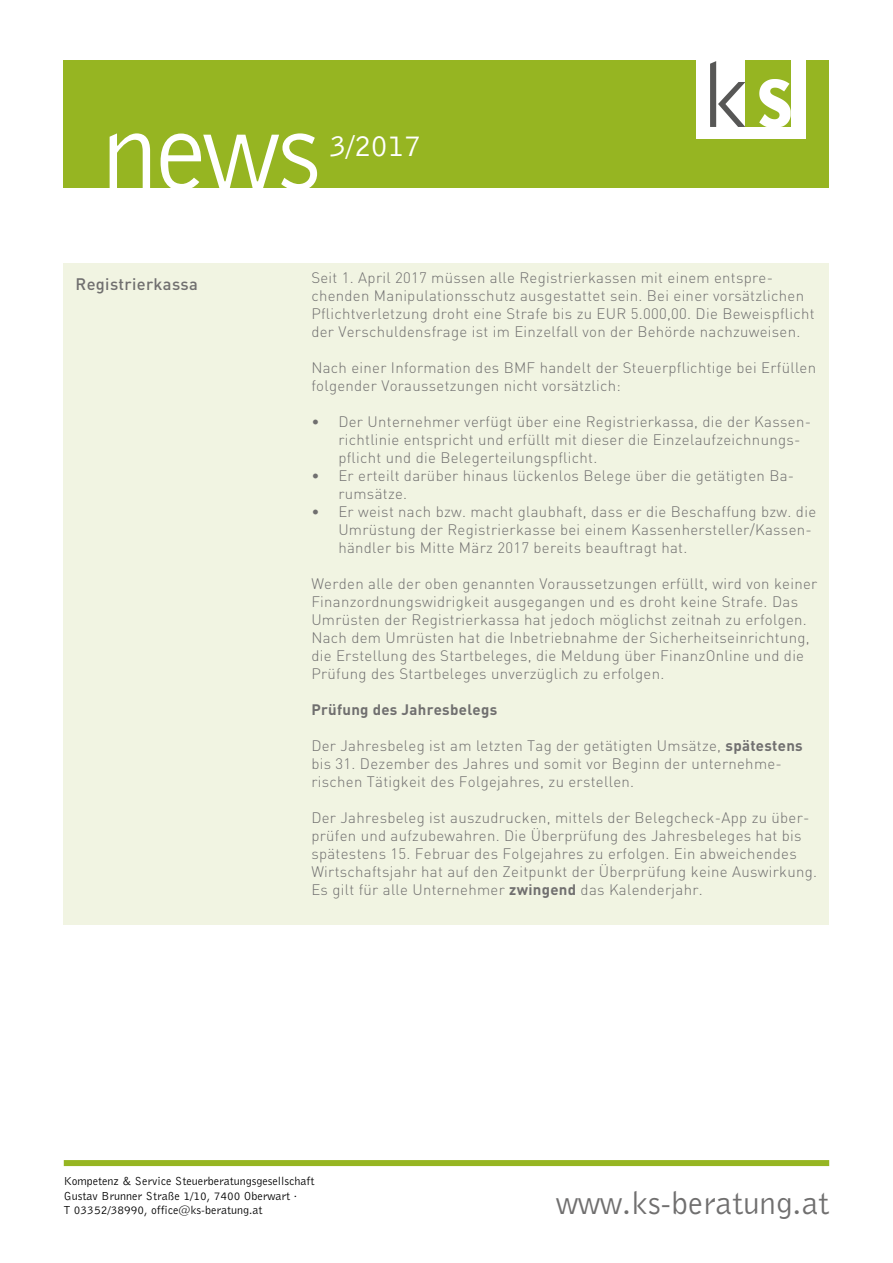
<style>
.page{position:relative;width:893px;height:1263px;background:#fff}
.page>*{position:absolute;margin:0;border:0;box-sizing:border-box;transform-origin:0 0}
.t1{font:114px "Bell Gothic BT";color:#fff}
.t2{font:33px "Bell Gothic BT";color:#706f6f}
.t3{font:31.5px "Bell Gothic BT";color:#fff}
.t4{font:500 16.5px "DIN";letter-spacing:.02em;color:#706f6f}
.t5{font:300 15px/18px "DIN";letter-spacing:.02em;color:#706f6f}
.t6{font:700 15px "DIN";letter-spacing:.02em;color:#706f6f}
.t7{font:12px/14.4px "Bell Gothic BT";color:#000}
.s1{font-weight:700}
</style>
<div class="page">
<div style="left:64px;top:60px;width:765px;height:127px;background:#96b522"></div>
<div style="left:64px;top:1160px;width:765px;height:6px;background:#96b522"></div>
<div style="left:697px;top:53px;width:109px;height:86px;background:#fff"></div>
<svg style="left:710px;top:61px;width:35px;height:66px"></svg>
<div style="left:746px;top:61px;width:45px;height:66px;background:#96b522"></div>
<svg style="left:759px;top:79px;width:32px;height:48px"></svg>
<div style="left:63px;top:263px;width:765px;height:662px;background:#f1f4e2"></div>
<h1 class="t1" style="left:101px;top:81px;width:221px">news</h1>
<h3 class="t3" style="left:329px;top:126px;width:94px">3/2017</h3>
<p class="t4" style="left:76px;top:274px;width:124px">Registrierkassa</p>
<p class="t5" style="left:311px;top:268px;width:505px">Seit 1. April 2017 müssen alle Registrierkassen mit einem entspre&shy;chenden Manipulationsschutz ausgestattet sein. Bei einer vorsätzlichen Pflichtverletzung droht eine Strafe bis zu EUR 5.000,00. Die Beweispflicht der Verschuldensfrage ist im Einzelfall von der Behörde nachzuweisen.</p>
<p class="t5" style="left:311px;top:358px;width:506px">Nach einer Information des BMF handelt der Steuerpflichtige bei Erfüllen folgender Voraussetzungen nicht vorsätzlich:</p>
<p class="t5" style="left:338px;top:412px;width:474px;text-indent:-27px">• Der Unternehmer verfügt über eine Registrierkassa, die der Kassen&shy;richtlinie entspricht und erfüllt mit dieser die Einzelaufzeichnungs&shy;pflicht und die Belegerteilungspflicht.</p>
<p class="t5" style="left:338px;top:466px;width:457px;text-indent:-27px">• Er erteilt darüber hinaus lückenlos Belege über die getätigten Ba&shy;rumsätze.</p>
<p class="t5" style="left:338px;top:502px;width:479px;text-indent:-27px">• Er weist nach bzw. macht glaubhaft, dass er die Beschaffung bzw. die<br>Umrüstung der Registrierkasse bei einem Kassenhersteller/Kassen&shy;händler bis Mitte März 2017 bereits beauftragt hat.</p>
<p class="t5" style="left:311px;top:574px;width:507px">Werden alle der oben genannten Voraussetzungen erfüllt, wird von keiner Finanzordnungswidrigkeit ausgegangen und es droht keine Strafe. Das Umrüsten der Registrierkassa hat jedoch möglichst zeitnah zu erfolgen.<br>Nach dem Umrüsten hat die Inbetriebnahme der Sicherheitseinrichtung, die Erstellung des Startbeleges, die Meldung über FinanzOnline und die Prüfung des Startbeleges unverzüglich zu erfolgen.</p>
<p class="t6" style="left:311px;top:699px;width:187px">Prüfung des Jahresbelegs</p>
<p class="t5" style="left:311px;top:736px;width:493px">Der Jahresbeleg ist am letzten Tag der getätigten Umsätze, <span class="s1">spätestens </span>bis 31. Dezember des Jahres und somit vor Beginn der unternehme&shy;rischen Tätigkeit des Folgejahres, zu erstellen.</p>
<p class="t5" style="left:311px;top:808px;width:507px">Der Jahresbeleg ist auszudrucken, mittels der Belegcheck-App zu über&shy;prüfen und aufzubewahren. Die Überprüfung des Jahresbeleges hat bis spätestens 15. Februar des Folgejahres zu erfolgen. Ein abweichendes Wirtschaftsjahr hat auf den Zeitpunkt der Überprüfung keine Auswirkung.<br>Es gilt für alle Unternehmer <span class="s1">zwingend</span> das Kalenderjahr.</p>
<p class="t7" style="left:64px;top:1174px;width:252px">Kompetenz &amp; Service Steuerberatungsgesellschaft<br>Gustav Brunner Straße 1/10, 7400 Oberwart ·<br>T 03352/38990, office@ks-beratung.at</p>
<h2 class="t2" style="left:556px;top:1183px;width:275px">www.ks-beratung.at</h2>
</div>
